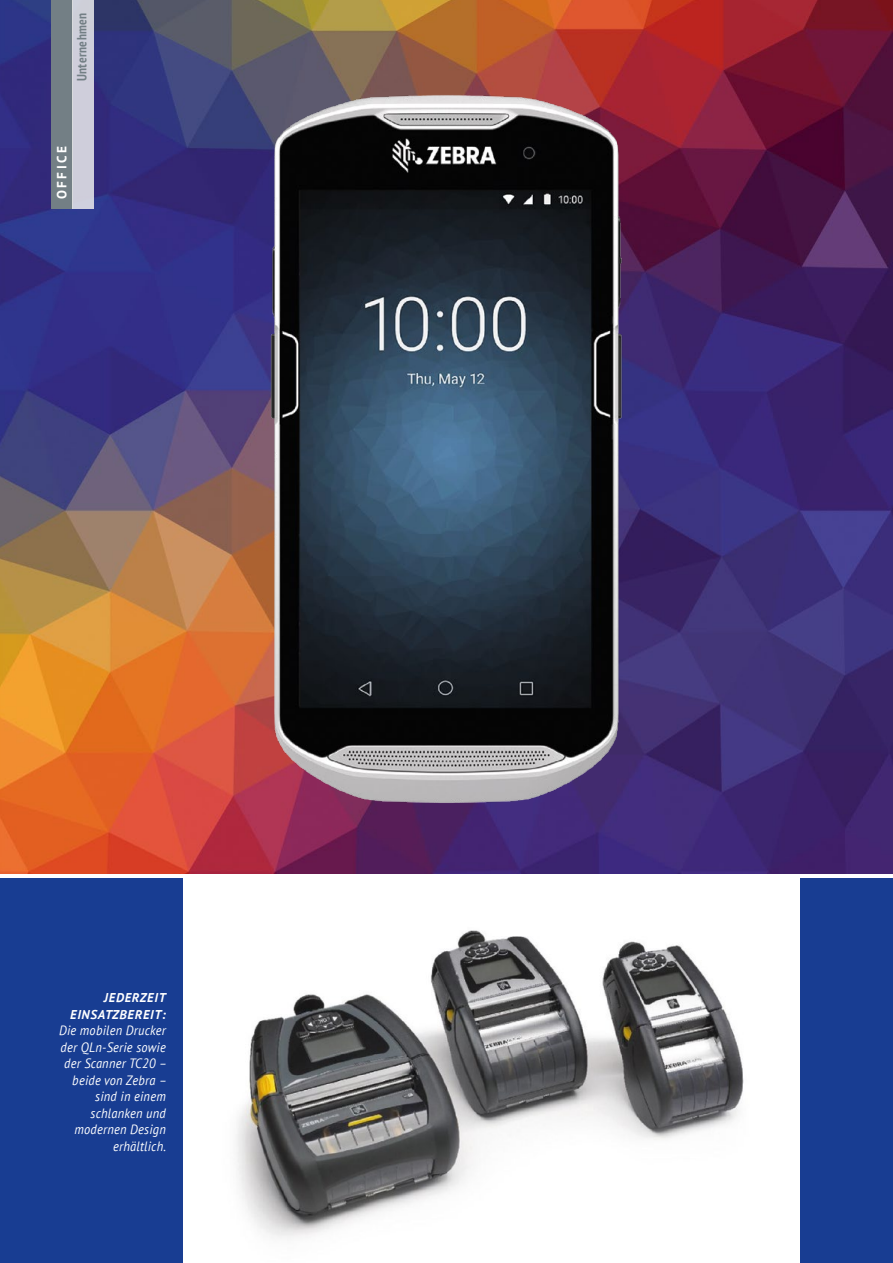
<style>
.page{position:relative;width:893px;height:1263px;background:#fff}
.page>*{position:absolute;margin:0;border:0;box-sizing:border-box;transform-origin:0 0}
.t1{font:italic 13.5px/16.5px "PT Sans";letter-spacing:.02em;color:#fff;text-align:right;scale:.92 1}
.t2{font:700 condensed 13.35px "PT Sans";letter-spacing:.03em;color:#737f85}
.t3{font:700 13.35px "PT Sans";letter-spacing:.19em;color:#fff}
.t4{font:italic 700 12.75px/16.5px "PT Sans";letter-spacing:.055em;color:#fff;text-align:right}
</style>
<div class="page">
<img style="left:0;top:0;width:893px;height:874px">
<img style="left:207px;top:84px;width:486px;height:730px">
<img style="left:236px;top:930px;width:508px;height:308px">
<div style="left:0;top:878px;width:183px;height:385px;background:#183d92"></div>
<div style="left:800px;top:878px;width:93px;height:385px;background:#183d92"></div>
<div style="left:51px;top:0;width:21px;height:208px;background:#737f85"></div>
<div style="left:72px;top:0;width:22px;height:208px;background:#cfcedb"></div>
<p class="t2" style="left:73px;top:81px;width:70px;rotate:-90deg">Unternehmen</p>
<p class="t3" style="left:53px;top:199px;width:55px;rotate:-90deg">OFFICE</p>
<p class="t4" style="left:70px;top:989px;width:97px">JEDERZEIT<br>EINSATZBEREIT:</p>
<p class="t1" style="left:59px;top:1022px;width:119px">Die mobilen Drucker der QLn-Serie sowie der Scanner TC20 – beide von Zebra – sind in einem schlanken und modernen Design erhältlich.</p>
</div>
